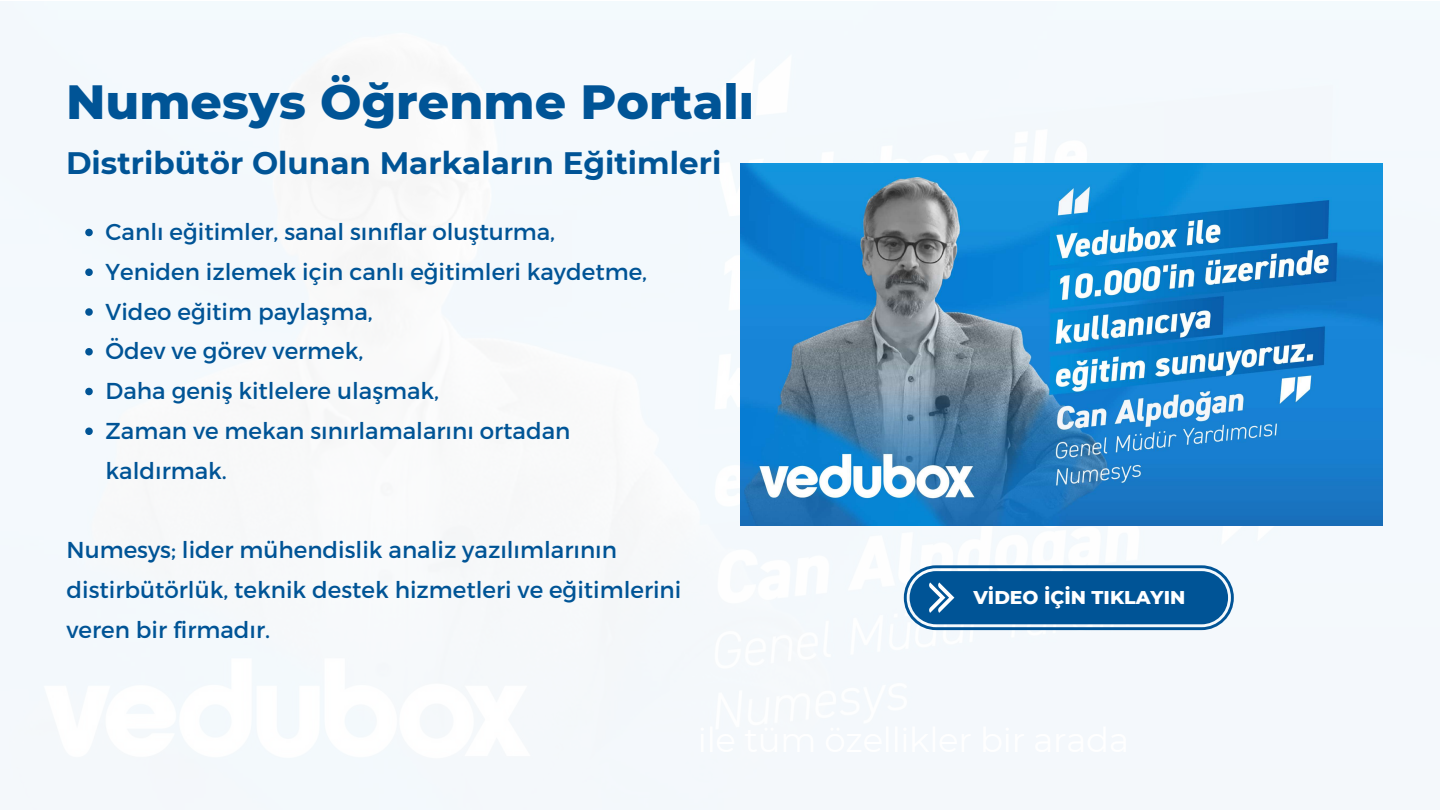
<style>
.page{position:relative;width:1440px;height:810px;background:#fff}
.page>*{position:absolute;margin:0;border:0;box-sizing:border-box;transform-origin:0 0}
.t1{font:800 49px "Montserrat";color:#005496}
.t2{font:700 31px "Montserrat";color:#005496}
.t3{font:23px/39.8px "Montserrat";color:#005496}
.t4{font:800 18.9px "Montserrat";color:#fff}
</style>
<div class="page">
<div style="left:0;top:1px;width:1440px;height:809px;background:#f4f9fc"></div>
<img style="left:741px;top:164px;width:642px;height:361px">
<svg style="left:904px;top:565px;width:330px;height:65px;background:#276ea6"></svg>
<svg style="left:85px;top:229px;width:8px;height:7px"></svg>
<svg style="left:85px;top:269px;width:8px;height:7px"></svg>
<svg style="left:85px;top:308px;width:8px;height:8px"></svg>
<svg style="left:85px;top:348px;width:8px;height:8px"></svg>
<svg style="left:85px;top:388px;width:8px;height:7px"></svg>
<svg style="left:85px;top:428px;width:8px;height:7px"></svg>
<h1 class="t1" style="left:66px;top:72px;width:690px">Numesys Öğrenme Portalı</h1>
<h2 class="t2" style="left:66px;top:144px;width:653px">Distribütör Olunan Markaların Eğitimleri</h2>
<p class="t3" style="left:106px;top:211px;width:543px">Canlı eğitimler, sanal sınıflar oluşturma,<br>Yeniden izlemek için canlı eğitimleri kaydetme,<br>Video eğitim paylaşma,<br>Ödev ve görev vermek,<br>Daha geniş kitlelere ulaşmak,<br>Zaman ve mekan sınırlamalarını ortadan kaldırmak.</p>
<p class="t3" style="left:67px;top:529px;width:616px">Numesys; lider mühendislik analiz yazılımlarının distirbütörlük, teknik destek hizmetleri ve eğitimlerini veren bir firmadır.</p>
<p class="t4" style="left:973px;top:586px;width:213px">VİDEO İÇİN TIKLAYIN</p>
</div>
